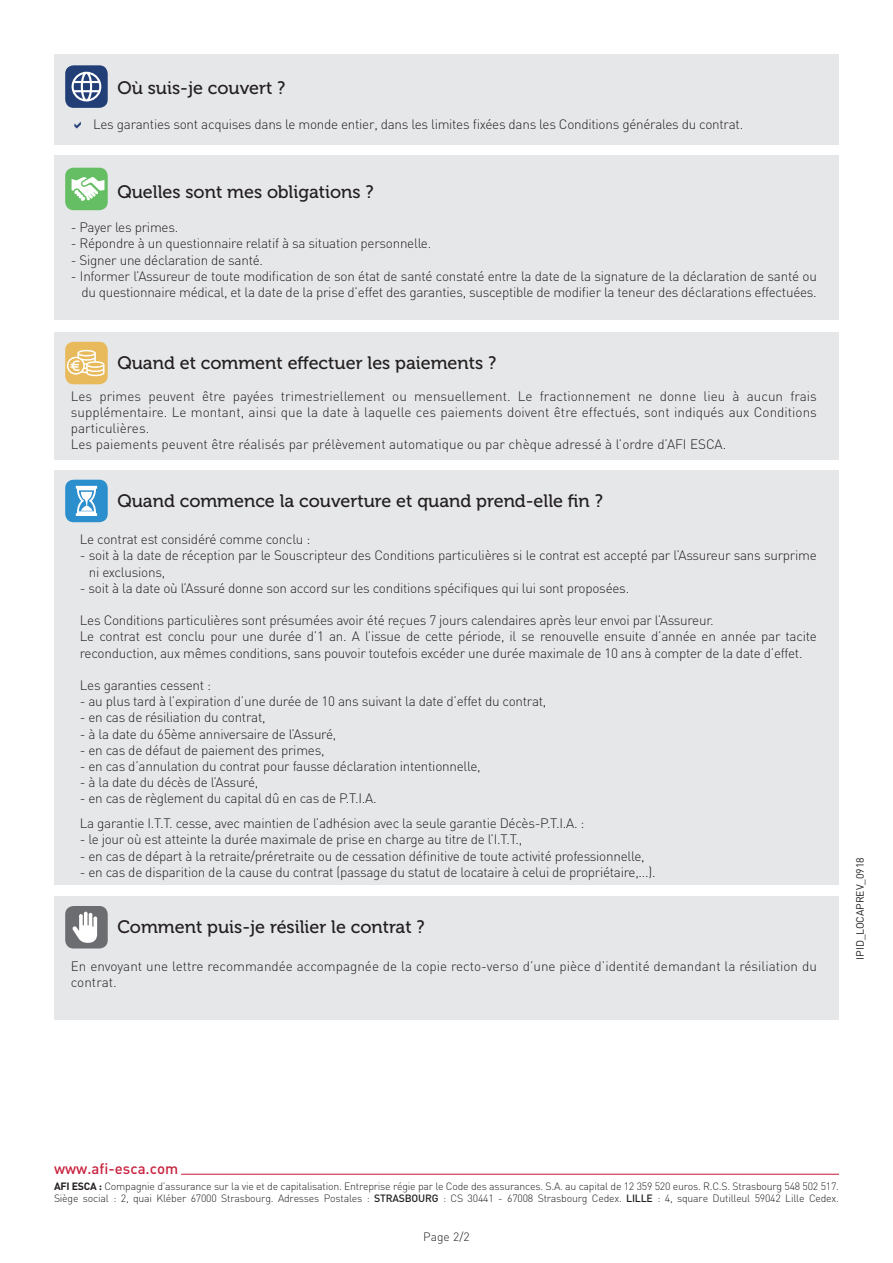
<style>
.page{position:relative;width:893px;height:1263px;background:#fff}
.page>*{position:absolute;margin:0;border:0;box-sizing:border-box;transform-origin:0 0}
.t1{font:18px "Museo 500";color:#231f20}
.t2{font:500 15px "DIN";color:#c8233f}
.t3{font:300 13.5px/16.2px "DIN";letter-spacing:-.02em;color:#231f20}
.t4{font:300 13.5px/16.2px "DIN";color:#231f20}
.t5{font:300 12px "DIN";color:#231f20}
.t6{font:300 10.5px "DIN";letter-spacing:-.02em;color:#231f20}
.t7{font:10.5px "DIN";letter-spacing:-.01em;color:#231f20}
.s1{font-weight:700}
.s2{font-weight:500}
</style>
<div class="page">
<div style="left:54px;top:54px;width:785px;height:90px;background:#e6e7e9"></div>
<div style="left:65px;top:65px;width:43px;height:43px;background:#223e77;border-radius:9px"></div>
<svg style="left:72px;top:72px;width:29px;height:29px"></svg>
<div style="left:54px;top:155px;width:785px;height:165px;background:#e6e7e9"></div>
<div style="left:65px;top:168px;width:43px;height:42px;background:#66be64;border-radius:9px"></div>
<svg style="left:72px;top:177px;width:32px;height:24px"></svg>
<div style="left:54px;top:332px;width:785px;height:128px;background:#e6e7e9"></div>
<div style="left:65px;top:342px;width:43px;height:42px;background:#e8ba5b;border-radius:9px"></div>
<svg style="left:67px;top:350px;width:38px;height:26px"></svg>
<div style="left:54px;top:470px;width:785px;height:415px;background:#e6e7e9"></div>
<div style="left:65px;top:480px;width:43px;height:42px;background:#2b8ecd;border-radius:9px"></div>
<svg style="left:76px;top:486px;width:21px;height:30px"></svg>
<div style="left:54px;top:896px;width:785px;height:124px;background:#e6e7e9"></div>
<div style="left:65px;top:906px;width:43px;height:42px;background:#6c6d70;border-radius:9px"></div>
<svg style="left:72px;top:912px;width:25px;height:31px"></svg>
<hr style="left:181px;top:1174px;width:658px;height:1px;background:#c8233f">
<p class="t1" style="left:117px;top:78px;width:170px">Où suis-je couvert ?</p>
<p class="t3" style="left:93px;top:116px;width:652px">Les garanties sont acquises dans le monde entier, dans les limites fixées dans les Conditions générales du contrat.</p>
<p class="t1" style="left:117px;top:182px;width:258px">Quelles sont mes obligations ?</p>
<p class="t3" style="left:71px;top:219px;width:109px">- Payer les primes.</p>
<p class="t3" style="left:71px;top:235px;width:362px">- Répondre à un questionnaire relatif à sa situation personnelle.</p>
<p class="t3" style="left:71px;top:251px;width:194px">- Signer une déclaration de santé.</p>
<p class="t3" style="left:71px;top:268px;width:747px;text-align:right">- Informer l’Assureur de toute modification de son état de santé constaté entre la date de la signature de la déclaration de santé ou du questionnaire médical, et la date de la prise d’effet des garanties, susceptible de modifier la teneur des déclarations effectuées.</p>
<p class="t1" style="left:117px;top:353px;width:380px">Quand et comment effectuer les paiements ?</p>
<p class="t3" style="left:71px;top:387px;width:747px;text-align:justify">Les primes peuvent être payées trimestriellement ou mensuellement. Le fractionnement ne donne lieu à aucun frais supplémentaire. Le montant, ainsi que la date à laquelle ces paiements doivent être effectués, sont indiqués aux Conditions particulières.</p>
<p class="t4" style="left:71px;top:436px;width:657px">Les paiements peuvent être réalisés par prélèvement automatique ou par chèque adressé à l’ordre d’AFI ESCA.</p>
<p class="t1" style="left:117px;top:491px;width:487px">Quand commence la couverture et quand prend-elle fin ?</p>
<p class="t3" style="left:80px;top:531px;width:232px">Le contrat est considéré comme conclu :</p>
<p class="t3" style="left:89px;top:547px;width:729px;text-indent:-9px">- soit à la date de réception par le Souscripteur des Conditions particulières si le contrat est accepté par l’Assureur sans surprime ni exclusions,</p>
<p class="t3" style="left:80px;top:580px;width:551px">- soit à la date où l’Assuré donne son accord sur les conditions spécifiques qui lui sont proposées.</p>
<p class="t3" style="left:80px;top:612px;width:635px">Les Conditions particulières sont présumées avoir été reçues 7 jours calendaires après leur envoi par l’Assureur.</p>
<p class="t3" style="left:80px;top:628px;width:738px">Le contrat est conclu pour une durée d’1 an. A l’issue de cette période, il se renouvelle ensuite d’année en année par tacite reconduction, aux mêmes conditions, sans pouvoir toutefois excéder une durée maximale de 10 ans à compter de la date d’effet.</p>
<p class="t3" style="left:80px;top:677px;width:133px">Les garanties cessent :</p>
<p class="t3" style="left:80px;top:693px;width:468px">- au plus tard à l’expiration d’une durée de 10 ans suivant la date d’effet du contrat,</p>
<p class="t3" style="left:80px;top:709px;width:187px">- en cas de résiliation du contrat,</p>
<p class="t3" style="left:80px;top:725px;width:258px">- à la date du 65ème anniversaire de l’Assuré,</p>
<p class="t3" style="left:80px;top:742px;width:246px">- en cas de défaut de paiement des primes,</p>
<p class="t3" style="left:80px;top:758px;width:402px">- en cas d’annulation du contrat pour fausse déclaration intentionnelle,</p>
<p class="t3" style="left:80px;top:774px;width:180px">- à la date du décès de l’Assuré,</p>
<p class="t3" style="left:80px;top:790px;width:298px">- en cas de règlement du capital dû en cas de P.T.I.A.</p>
<p class="t3" style="left:80px;top:815px;width:506px">La garantie I.T.T. cesse, avec maintien de l’adhésion avec la seule garantie Décès-P.T.I.A. :</p>
<p class="t3" style="left:80px;top:831px;width:444px">- le jour où est atteinte la durée maximale de prise en charge au titre de l’I.T.T.,</p>
<p class="t3" style="left:80px;top:847px;width:566px">- en cas de départ à la retraite/préretraite ou de cessation définitive de toute activité professionnelle,</p>
<p class="t3" style="left:80px;top:864px;width:577px">- en cas de disparition de la cause du contrat (passage du statut de locataire à celui de propriétaire,...).</p>
<p class="t1" style="left:117px;top:917px;width:309px">Comment puis-je résilier le contrat ?</p>
<p class="t4" style="left:71px;top:957px;width:747px">En envoyant une lettre recommandée accompagnée de la copie recto-verso d’une pièce d’identité demandant la résiliation du contrat.</p>
<p class="t7" style="left:853px;top:959px;width:104px;rotate:-90deg">IPID_LOCAPREV_0918</p>
<p class="t2" style="left:54px;top:1159px;width:126px">www.afi-esca.com</p>
<p class="t6" style="left:54px;top:1179px;width:786px"><span class="s1">AFI ESCA :</span> Compagnie d’assurance sur la vie et de capitalisation. Entreprise régie par le Code des assurances. S.A. au capital de 12 359 520 euros. R.C.S. Strasbourg 548 502 517.</p>
<p class="t6" style="left:54px;top:1191px;width:786px">Siège social : 2, quai Kléber 67000 Strasbourg. Adresses Postales : <span class="s2">STRASBOURG</span> : CS 30441 - 67008 Strasbourg Cedex. <span class="s2">LILLE</span> : 4, square Dutilleul 59042 Lille Cedex.</p>
<p class="t5" style="left:423px;top:1230px;width:48px">Page 2/2</p>
</div>
